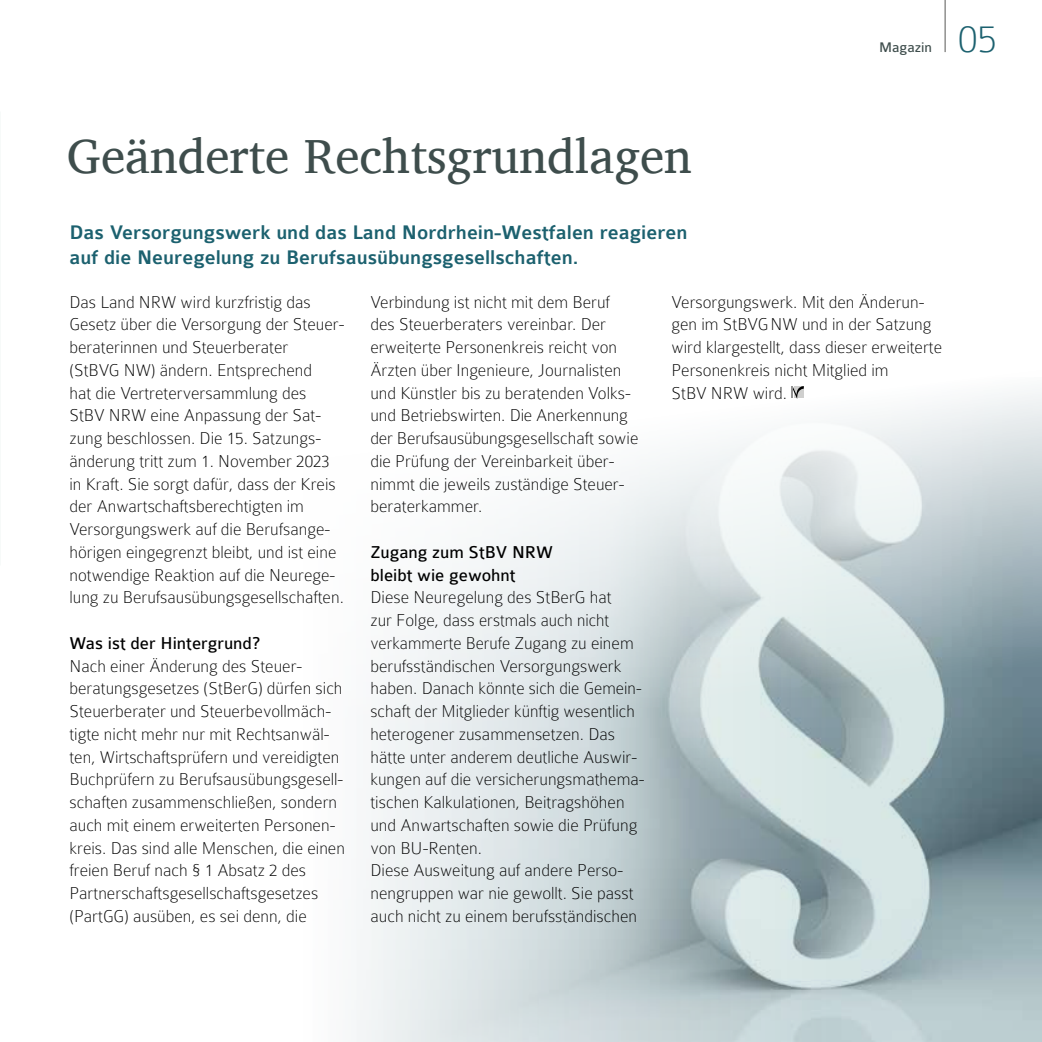
<style>
.page{position:relative;width:1042px;height:1042px;background:#fff}
.page>*{position:absolute;margin:0;border:0;box-sizing:border-box;transform-origin:0 0}
.t1{font:49px "Charis SIL";color:#3e4d4c}
.t2{font:100 42px "Colaborate";color:#1c616f}
.t3{font:500 21px/24.5px "Colaborate";color:#1c616f}
.t4{font:100 18.38px/22.8px "Colaborate";color:#000}
.t5{font:18.38px/22.8px "Colaborate";color:#000}
.t6{font:14.88px "Colaborate";color:#3e4d4c}
</style>
<div class="page">
<hr style="left:944px;top:0;width:1px;height:52px;background:#575756">
<svg style="left:356px;top:753px;width:686px;height:289px;background:#c1ced1"></svg>
<svg style="left:372px;top:392px;width:670px;height:361px"></svg>
<svg style="left:791px;top:386px;width:13px;height:13px"></svg>
<p class="t6" style="left:879px;top:39px;width:55px">Magazin</p>
<h2 class="t2" style="left:958px;top:17px;width:40px">05</h2>
<h1 class="t1" style="left:67px;top:127px;width:626px">Geänderte Rechtsgrundlagen</h1>
<p class="t3" style="left:69px;top:221px;width:620px">Das Versorgungswerk und das Land Nordrhein-Westfalen reagieren auf die Neuregelung zu Berufsausübungsgesellschaften.</p>
<p class="t4" style="left:69px;top:290px;width:277px">Das Land NRW wird kurzfristig das Gesetz über die Versorgung der Steuer&shy;beraterinnen und Steuerberater<br>(StBVG NW) ändern. Entsprechend<br>hat die Vertreterversammlung des StBV NRW eine Anpassung der Sat&shy;zung beschlossen. Die 15. Satzungs&shy;änderung tritt zum 1. November 2023 in Kraft. Sie sorgt dafür, dass der Kreis der Anwartschaftsberechtigten im Versorgungswerk auf die Berufsange&shy;hörigen eingegrenzt bleibt, und ist eine notwendige Reaktion auf die Neurege&shy;lung zu Berufsausübungsgesellschaften.</p>
<p class="t5" style="left:69px;top:632px;width:192px">Was ist der Hintergrund?</p>
<p class="t4" style="left:69px;top:654px;width:277px">Nach einer Änderung des Steuer&shy;beratungsgesetzes (StBerG) dürfen sich Steuerberater und Steuerbevollmäch&shy;tigte nicht mehr nur mit Rechtsanwäl&shy;ten, Wirtschaftsprüfern und vereidigten Buchprüfern zu Berufsausübungsgesell&shy;schaften zusammenschließen, sondern auch mit einem erweiterten Personen&shy;kreis. Das sind alle Menschen, die einen freien Beruf nach § 1 Absatz 2 des Partnerschaftsgesellschaftsgesetzes (PartGG) ausüben, es sei denn, die</p>
<p class="t4" style="left:671px;top:290px;width:272px">Versorgungswerk. Mit den Änderun&shy;gen im StBVGNW und in der Satzung wird klargestellt, dass dieser erweiterte<br>Personenkreis nicht Mitglied im<br>StBV NRW wird.</p>
<p class="t4" style="left:370px;top:290px;width:269px">Verbindung ist nicht mit dem Beruf des Steuerberaters vereinbar. Der erweiterte Personenkreis reicht von Ärzten über Ingenieure, Journalisten und Künstler bis zu beratenden Volks&shy;und Betriebswirten. Die Anerkennung der Berufsausübungsgesellschaft sowie die Prüfung der Vereinbarkeit über&shy;nimmt die jeweils zuständige Steuer&shy;beraterkammer.</p>
<p class="t5" style="left:370px;top:541px;width:184px">Zugang zum StBV NRW bleibt wie gewohnt</p>
<p class="t4" style="left:370px;top:586px;width:276px">Diese Neuregelung des StBerG hat<br>zur Folge, dass erstmals auch nicht verkammerte Berufe Zugang zu einem berufsständischen Versorgungswerk haben. Danach könnte sich die Gemein&shy;schaft der Mitglieder künftig wesentlich heterogener zusammensetzen. Das hätte unter anderem deutliche Auswir&shy;kungen auf die versicherungsmathema&shy;tischen Kalkulationen, Beitragshöhen und Anwartschaften sowie die Prüfung von BU-Renten.<br>Diese Ausweitung auf andere Perso&shy;nengruppen war nie gewollt. Sie passt auch nicht zu einem berufsständischen</p>
</div>
